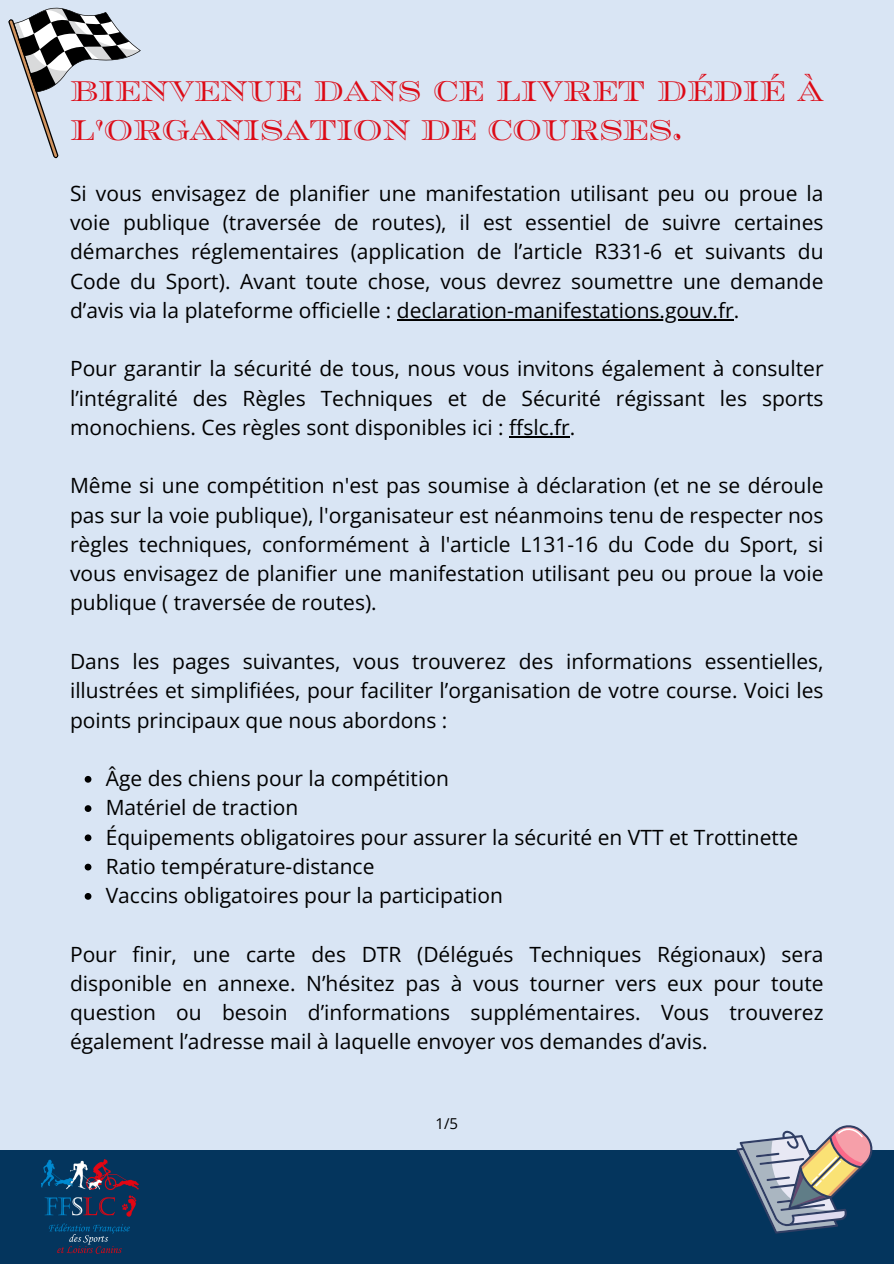
<style>
.page{position:relative;width:894px;height:1264px;background:#fff}
.page>*{position:absolute;margin:0;border:0;box-sizing:border-box;transform-origin:0 0}
.t1{font:28.5px/39.3px "Rosella Engraved";color:#dd0a16}
.t2{font:21px/29.2px "Open Sans";color:#000;text-align:justify}
.t3{font:15px "Open Sans";color:#000}
</style>
<div class="page">
<div style="left:0;top:0;width:893px;height:1263px;background:#d9e5f4"></div>
<hr style="left:397px;top:319px;width:336px;height:1px;background:#000">
<hr style="left:509px;top:436px;width:60px;height:1px;background:#000">
<svg style="left:85px;top:776px;width:6px;height:6px"></svg>
<svg style="left:85px;top:805px;width:6px;height:7px"></svg>
<svg style="left:85px;top:834px;width:6px;height:7px"></svg>
<svg style="left:85px;top:863px;width:6px;height:7px"></svg>
<svg style="left:85px;top:893px;width:6px;height:6px"></svg>
<div style="left:0;top:1149px;width:893px;height:114px;background:#04355d"></div>
<img style="left:41px;top:1159px;width:97px;height:94px">
<svg style="left:736px;top:1125px;width:136px;height:108px"></svg>
<svg style="left:8px;top:7px;width:133px;height:152px"></svg>
<p class="t1" style="left:70px;top:69px;width:754px">BIENVENUE DANS CE LIVRET DÉDIÉ À<br>L'ORGANISATION DE COURSES.</p>
<h1 class="t2" style="left:70px;top:178px;width:754px">Si vous envisagez de planifier une manifestation utilisant peu ou proue la voie publique (traversée de routes), il est essentiel de suivre certaines démarches réglementaires (application de l’article R331-6 et suivants du Code du Sport). Avant toute chose, vous devrez soumettre une demande d’avis via la plateforme officielle : declaration-manifestations.gouv.fr.</h1>
<h2 class="t2" style="left:70px;top:353px;width:754px">Pour garantir la sécurité de tous, nous vous invitons également à consulter l’intégralité des Règles Techniques et de Sécurité régissant les sports monochiens. Ces règles sont disponibles ici : ffslc.fr.</h2>
<h2 class="t2" style="left:70px;top:470px;width:754px">Même si une compétition n'est pas soumise à déclaration (et ne se déroule pas sur la voie publique), l'organisateur est néanmoins tenu de respecter nos règles techniques, conformément à l'article L131-16 du Code du Sport, si vous envisagez de planifier une manifestation utilisant peu ou proue la voie publique ( traversée de routes).</h2>
<h2 class="t2" style="left:70px;top:646px;width:754px">Dans les pages suivantes, vous trouverez des informations essentielles, illustrées et simplifiées, pour faciliter l’organisation de votre course. Voici les points principaux que nous abordons :</h2>
<h2 class="t2" style="left:106px;top:763px;width:344px">Âge des chiens pour la compétition</h2>
<p class="t2" style="left:106px;top:792px;width:194px">Matériel de traction</p>
<p class="t2" style="left:106px;top:821px;width:694px">Équipements obligatoires pour assurer la sécurité en VTT et Trottinette</p>
<p class="t2" style="left:106px;top:851px;width:270px">Ratio température-distance</p>
<p class="t2" style="left:106px;top:880px;width:399px">Vaccins obligatoires pour la participation</p>
<p class="t2" style="left:70px;top:938px;width:754px">Pour finir, une carte des DTR (Délégués Techniques Régionaux) sera disponible en annexe. N’hésitez pas à vous tourner vers eux pour toute question ou besoin d’informations supplémentaires. Vous trouverez également l’adresse mail à laquelle envoyer vos demandes d’avis.</p>
<h2 class="t3" style="left:435px;top:1112px;width:24px">1/5</h2>
</div>
